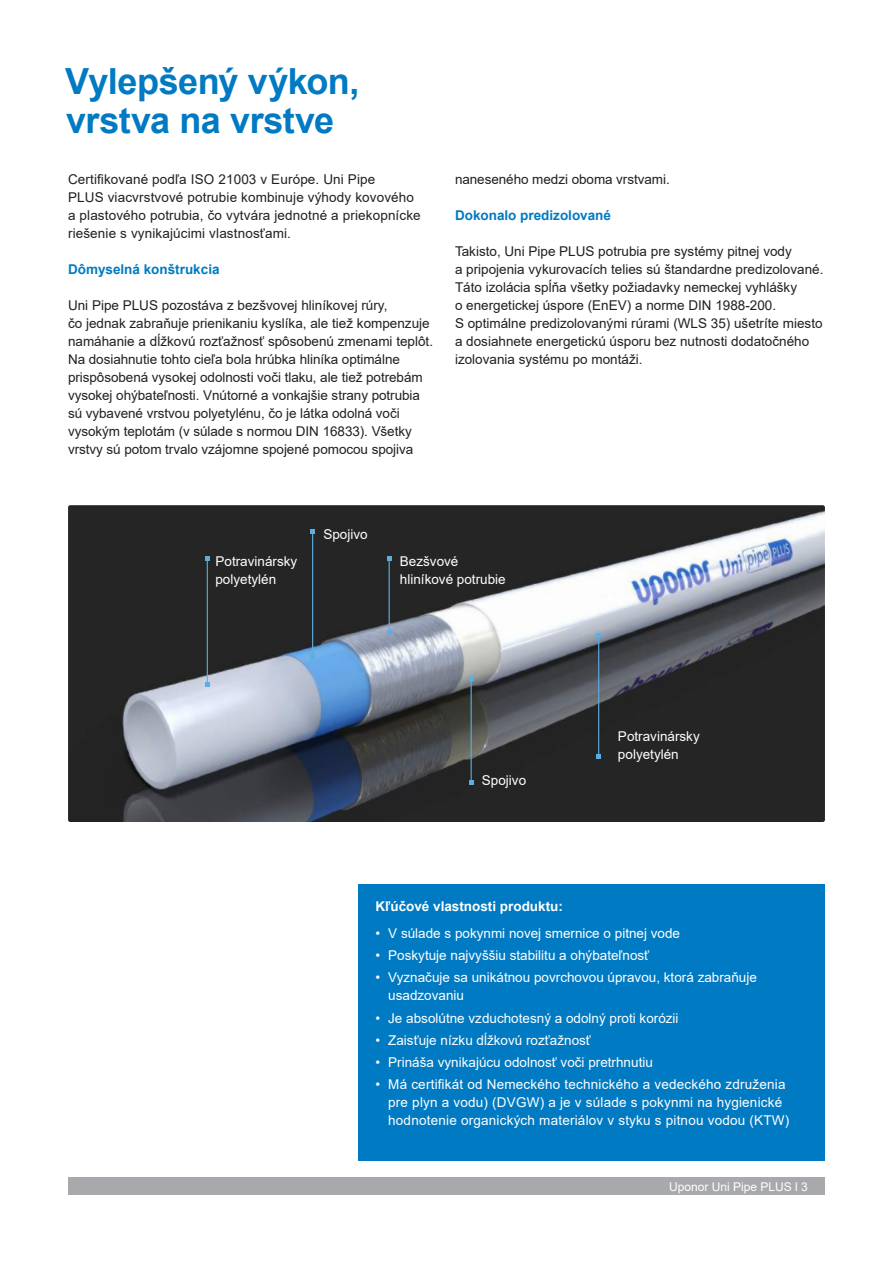
<style>
.page{position:relative;width:893px;height:1263px;background:#fff}
.page>*{position:absolute;margin:0;border:0;box-sizing:border-box;transform-origin:0 0}
.t1{font:700 36px/39px "Arial";letter-spacing:-.015em;color:#007ac2}
.t2{font:13.5px/18px "Arial";color:#231f20}
.t3{font:13.5px/18px "Arial";color:#fff}
.t4{font:700 13.5px "Arial";color:#007ac2}
.t5{font:700 13.5px "Arial";color:#fff}
.t6{font:12px "Arial";color:#fff}
</style>
<div class="page">
<img style="left:68px;top:505px;width:757px;height:317px">
<hr style="left:207px;top:559px;width:1px;height:125px;background:#5daee0">
<svg style="left:205px;top:556px;width:5px;height:5px"></svg>
<svg style="left:205px;top:682px;width:5px;height:5px"></svg>
<hr style="left:598px;top:636px;width:1px;height:120px;background:#5daee0">
<svg style="left:596px;top:634px;width:5px;height:4px"></svg>
<svg style="left:596px;top:754px;width:5px;height:4px"></svg>
<hr style="left:312px;top:532px;width:1px;height:125px;background:#5daee0">
<svg style="left:310px;top:530px;width:5px;height:4px"></svg>
<svg style="left:310px;top:655px;width:5px;height:4px"></svg>
<hr style="left:471px;top:679px;width:1px;height:104px;background:#5daee0">
<svg style="left:469px;top:676px;width:4px;height:5px"></svg>
<svg style="left:469px;top:781px;width:4px;height:4px"></svg>
<hr style="left:389px;top:559px;width:1px;height:73px;background:#5daee0">
<svg style="left:387px;top:556px;width:4px;height:5px"></svg>
<svg style="left:387px;top:630px;width:4px;height:4px"></svg>
<div style="left:68px;top:1178px;width:757px;height:17px;background:#a8a9ad"></div>
<div style="left:358px;top:884px;width:467px;height:277px;background:#007ac2"></div>
<h1 class="t1" style="left:65px;top:63px;width:296px">Vylepšený výkon, vrstva na vrstve</h1>
<p class="t2" style="left:68px;top:170px;width:354px">Certifikované podľa ISO 21003 v Európe. Uni Pipe<br>PLUS viacvrstvové potrubie kombinuje výhody kovového a plastového potrubia, čo vytvára jednotné a priekopnícke riešenie s vynikajúcimi vlastnosťami.</p>
<p class="t4" style="left:68px;top:260px;width:153px">Dômyselná konštrukcia</p>
<p class="t2" style="left:68px;top:296px;width:367px">Uni Pipe PLUS pozostáva z bezšvovej hliníkovej rúry,<br>čo jednak zabraňuje prienikaniu kyslíka, ale tiež kompenzuje namáhanie a dĺžkovú rozťažnosť spôsobenú zmenami teplôt.<br>Na dosiahnutie tohto cieľa bola hrúbka hliníka optimálne prispôsobená vysokej odolnosti voči tlaku, ale tiež potrebám vysokej ohýbateľnosti. Vnútorné a vonkajšie strany potrubia sú vybavené vrstvou polyetylénu, čo je látka odolná voči vysokým teplotám (v súlade s normou DIN 16833). Všetky vrstvy sú potom trvalo vzájomne spojené pomocou spojiva</p>
<p class="t2" style="left:455px;top:170px;width:216px">naneseného medzi oboma vrstvami.</p>
<p class="t4" style="left:455px;top:206px;width:158px">Dokonalo predizolované</p>
<p class="t2" style="left:455px;top:242px;width:370px">Takisto, Uni Pipe PLUS potrubia pre systémy pitnej vody<br>a pripojenia vykurovacích telies sú štandardne predizolované.<br>Táto izolácia spĺňa všetky požiadavky nemeckej vyhlášky<br>o energetickej úspore (EnEV) a norme DIN 1988-200.<br>S optimálne predizolovanými rúrami (WLS 35) ušetríte miesto a dosiahnete energetickú úsporu bez nutnosti dodatočného izolovania systému po montáži.</p>
<p class="t3" style="left:323px;top:526px;width:46px">Spojivo</p>
<p class="t3" style="left:215px;top:552px;width:83px">Potravinársky polyetylén</p>
<p class="t3" style="left:400px;top:552px;width:107px">Bezšvové hliníkové potrubie</p>
<p class="t3" style="left:482px;top:771px;width:46px">Spojivo</p>
<p class="t3" style="left:618px;top:727px;width:83px">Potravinársky polyetylén</p>
<p class="t5" style="left:375px;top:897px;width:189px">Kľúčové vlastnosti produktu:</p>
<p class="t3" style="left:375px;top:924px;width:306px">• V súlade s pokynmi novej smernice o pitnej vode</p>
<p class="t3" style="left:375px;top:946px;width:275px">• Poskytuje najvyššiu stabilitu a ohýbateľnosť</p>
<p class="t3" style="left:388px;top:968px;width:370px;text-indent:-13px">• Vyznačuje sa unikátnou povrchovou úpravou, ktorá zabraňuje usadzovaniu</p>
<p class="t3" style="left:375px;top:1009px;width:305px">• Je absolútne vzduchotesný a odolný proti korózii</p>
<p class="t3" style="left:375px;top:1031px;width:217px">• Zaisťuje nízku dĺžkovú rozťažnosť</p>
<p class="t3" style="left:375px;top:1053px;width:279px">• Prináša vynikajúcu odolnosť voči pretrhnutiu</p>
<p class="t3" style="left:388px;top:1075px;width:403px;text-indent:-13px">• Má certifikát od Nemeckého technického a vedeckého združenia pre plyn a vodu) (DVGW) a je v súlade s pokynmi na hygienické hodnotenie organických materiálov v styku s pitnou vodou (KTW)</p>
<p class="t6" style="left:669px;top:1178px;width:140px">Uponor Uni Pipe PLUS l 3</p>
</div>
